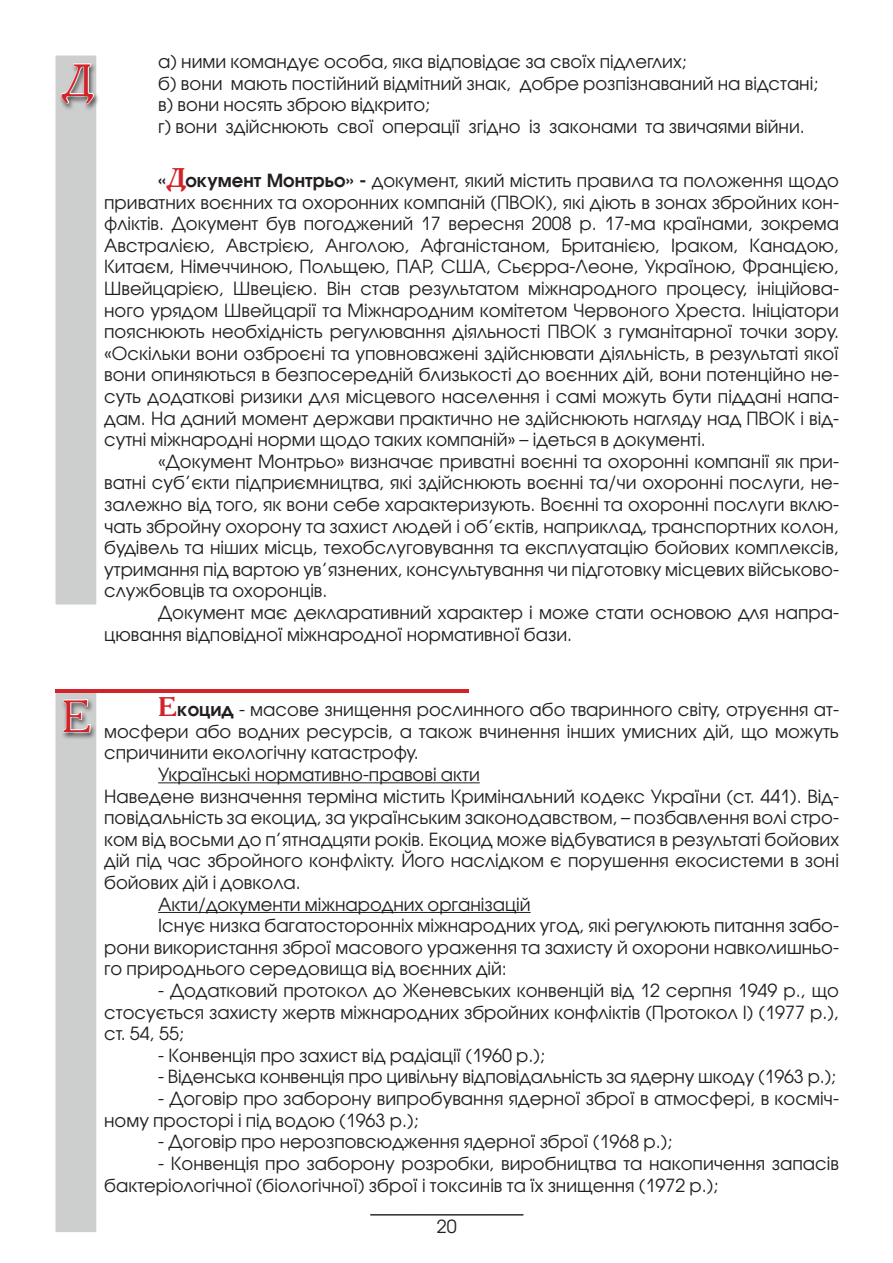
<style>
.page{position:relative;width:893px;height:1263px;background:#fff}
.page>*{position:absolute;margin:0;border:0;box-sizing:border-box;transform-origin:0 0}
.t1{font:45px "Academy";color:#d2222a}
.Стиль_абзаца_1{font:18px/21.6px "Avant Garde Gothic C";color:#231f20;text-align:justify}
.t2{font:18px "Minion Pro";color:#231f20}
.s1{font-weight:600}
.s2{font-family:"Academy";font-weight:700;font-size:27px;color:#d2222a}
</style>
<div class="page">
<hr style="left:158px;top:782px;width:322px;height:1px;background:#231f20">
<hr style="left:158px;top:912px;width:373px;height:1px;background:#231f20">
<div style="left:54px;top:54px;width:44px;height:552px;background:#cdcfce;border:2px solid #fff"></div>
<div style="left:59px;top:62px;width:42px;height:50px;background:#231f20;opacity:.75"></div>
<svg style="left:60px;top:63px;width:35px;height:42px"></svg>
<hr style="left:370px;top:1214px;width:153px;height:1px;background:#231f20">
<div style="left:54px;top:689px;width:44px;height:544px;background:#cdcfce;border:2px solid #fff"></div>
<div style="left:61px;top:698px;width:37px;height:43px;background:#231f20;opacity:.75"></div>
<svg style="left:62px;top:698px;width:30px;height:35px"></svg>
<hr style="left:55px;top:689px;width:413px;height:3px;background:#d1232a">
<p class="t1" style="left:62px;top:52px;width:33px">Д</p>
<p class="Стиль_абзаца_1" style="left:158px;top:51px;width:530px">а) ними командує особа, яка відповідає за своїх підлеглих;</p>
<p class="Стиль_абзаца_1" style="left:158px;top:72px;width:662px">б) вони мають постійний відмітний знак, добре розпізнаваний на відстані;</p>
<p class="Стиль_абзаца_1" style="left:158px;top:94px;width:273px">в) вони носять зброю відкрито;</p>
<p class="Стиль_абзаца_1" style="left:158px;top:116px;width:648px">г) вони здійснюють свої операції згідно із законами та звичаями війни.</p>
<p class="Стиль_абзаца_1" style="left:104px;top:170px;width:736px;text-indent:54px"><span class="s1">«</span><span class="s2">Д</span><span class="s1">окумент Монтрьо» -</span> документ, який містить правила та положення щодо приватних воєнних та охоронних компаній (ПВОК), які діють в зонах збройних кон&shy;фліктів. Документ був погоджений 17 вересня 2008 р. 17-ма країнами, зокрема Австралією, Австрією, Анголою, Афганістаном, Британією, Іраком, Канадою, Китаєм, Німеччиною, Польщею, ПАР, США, Сьєрра-Леоне, Україною, Францією, Швейцарією, Швецією. Він став результатом міжнародного процесу, ініційова&shy;ного урядом Швейцарії та Міжнародним комітетом Червоного Хреста. Ініціатори пояснюють необхідність регулювання діяльності ПВОК з гуманітарної точки зору. «Оскільки вони озброєні та уповноважені здійснювати діяльність, в результаті якої вони опиняються в безпосередній близькості до воєнних дій, вони потенційно не&shy;суть додаткові ризики для місцевого населення і самі можуть бути піддані напа&shy;дам. На даний момент держави практично не здійснюють нагляду над ПВОК і від&shy;сутні міжнародні норми щодо таких компаній» – ідеться в документі.</p>
<p class="Стиль_абзаца_1" style="left:104px;top:450px;width:736px;text-indent:54px">«Документ Монтрьо» визначає приватні воєнні та охоронні компанії як при&shy;ватні суб’єкти підприємництва, які здійснюють воєнні та/чи охоронні послуги, не&shy;залежно від того, як вони себе характеризують. Воєнні та охоронні послуги вклю&shy;чать збройну охорону та захист людей і об’єктів, наприклад, транспортних колон, будівель та ніших місць, техобслуговування та експлуатацію бойових комплексів, утримання під вартою ув’язнених, консультування чи підготовку місцевих військово&shy;службовців та охоронців.</p>
<p class="Стиль_абзаца_1" style="left:104px;top:602px;width:736px;text-indent:54px">Документ має декларативний характер і може стати основою для напра&shy;цювання відповідної міжнародної нормативної бази.</p>
<p class="t1" style="left:62px;top:688px;width:31px">Е</p>
<p class="Стиль_абзаца_1" style="left:104px;top:699px;width:736px;text-indent:54px"><span class="s2">Е</span><span class="s1">коцид</span> - масове знищення рослинного або тваринного світу, отруєння ат&shy;мосфери або водних ресурсів, а також вчинення інших умисних дій, що можуть спричинити екологічну катастрофу.</p>
<p class="Стиль_абзаца_1" style="left:158px;top:764px;width:323px">Українські нормативно-правові акти</p>
<p class="Стиль_абзаца_1" style="left:104px;top:785px;width:736px">Наведене визначення терміна містить Кримінальний кодекс України (ст. 441). Від&shy;повідальність за екоцид, за українським законодавством, – позбавлення волі стро&shy;ком від восьми до п’ятнадцяти років. Екоцид може відбуватися в результаті бойових дій під час збройного конфлікту. Його наслідком є порушення екосистеми в зоні бойових дій і довкола.</p>
<p class="Стиль_абзаца_1" style="left:158px;top:893px;width:374px">Акти/документи міжнародних організацій</p>
<p class="Стиль_абзаца_1" style="left:104px;top:915px;width:736px;text-indent:54px">Існує низка багатосторонніх міжнародних угод, які регулюють питання забо&shy;рони використання зброї масового ураження та захисту й охорони навколишньо&shy;го природнього середовища від воєнних дій:</p>
<p class="Стиль_абзаца_1" style="left:104px;top:980px;width:736px;text-indent:54px">- Додатковий протокол до Женевських конвенцій від 12 серпня 1949 р., що стосується захисту жертв міжнародних збройних конфліктів (Протокол I) (1977 р.), ст. 54, 55;</p>
<p class="Стиль_абзаца_1" style="left:158px;top:1044px;width:388px">- Конвенція про захист від радіації (1960 р.);</p>
<p class="Стиль_абзаца_1" style="left:158px;top:1066px;width:679px">- Віденська конвенція про цивільну відповідальність за ядерну шкоду (1963 р.);</p>
<p class="Стиль_абзаца_1" style="left:104px;top:1088px;width:736px;text-indent:54px">- Договір про заборону випробування ядерної зброї в атмосфері, в косміч&shy;ному просторі і під водою (1963 р.);</p>
<p class="Стиль_абзаца_1" style="left:158px;top:1131px;width:516px">- Договір про нерозповсюдження ядерної зброї (1968 р.);</p>
<p class="Стиль_абзаца_1" style="left:104px;top:1152px;width:736px;text-indent:54px">- Конвенція про заборону розробки, виробництва та накопичення запасів бактеріологічної (біологічної) зброї і токсинів та їх знищення (1972 р.);</p>
<p class="t2" style="left:370px;top:1195px;width:154px">_________________</p>
<p class="Стиль_абзаца_1" style="left:437px;top:1216px;width:21px">20</p>
</div>
